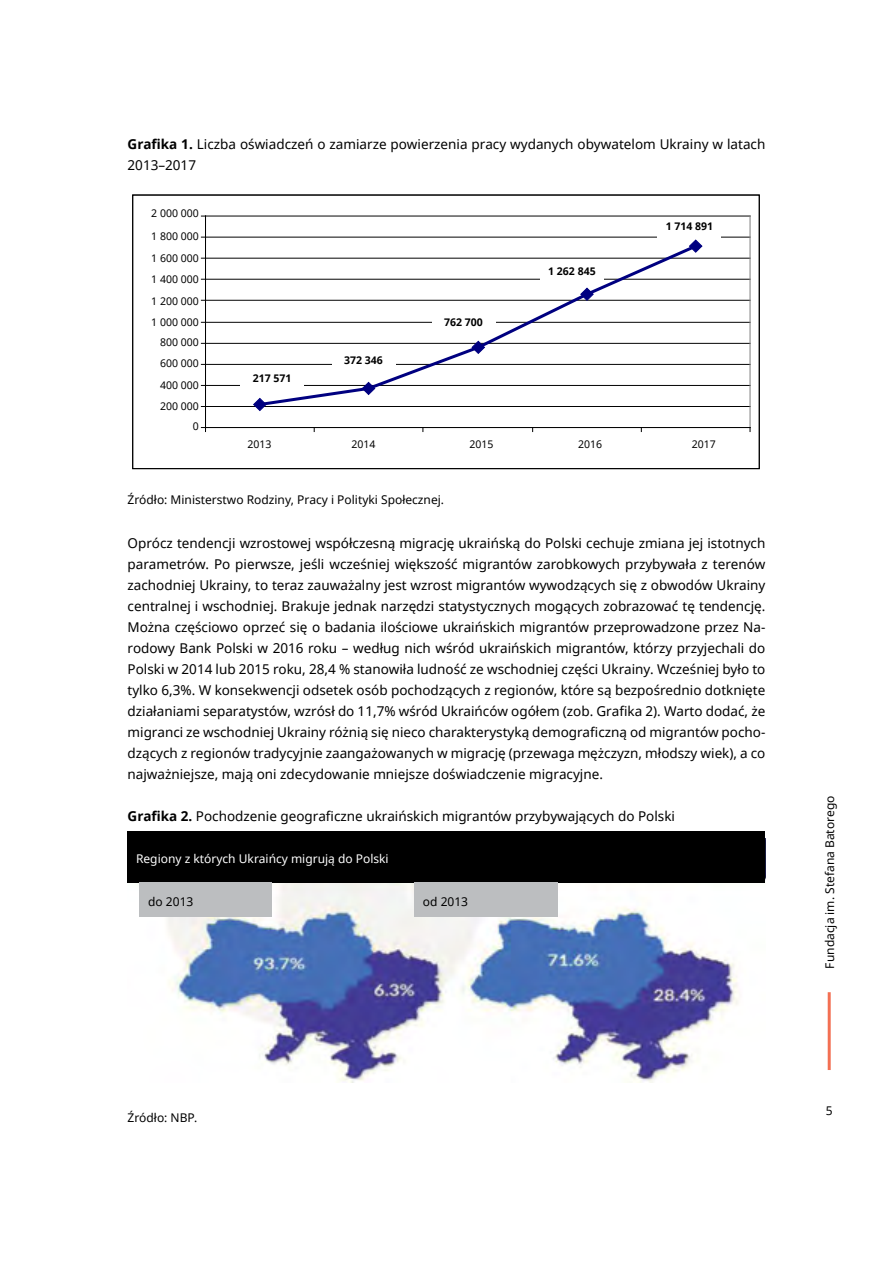
<style>
.page{position:relative;width:893px;height:1263px;background:#fff}
.page>*{position:absolute;margin:0;border:0;box-sizing:border-box;transform-origin:0 0}
.t1{font:13.5px/21px "Noto Sans";color:#000}
.t2{font:13.05px "Arial";letter-spacing:-.02em;color:#000}
.t3{font:12px "Noto Sans";color:#000}
.t4{font:12px "Noto Sans";color:#fff}
.t5{font:10.5px/21.3px "Noto Sans";color:#000;text-align:justify}
.t6{font:700 10.5px "Noto Sans";color:#000}
.s1{font-weight:700}
</style>
<div class="page">
<hr style="left:828px;top:992px;width:3px;height:78px;background:#f37053">
<hr style="left:205px;top:406px;width:545px;height:1px;background:#000">
<hr style="left:205px;top:385px;width:545px;height:1px;background:#000">
<hr style="left:205px;top:364px;width:545px;height:1px;background:#000">
<hr style="left:205px;top:343px;width:545px;height:1px;background:#000">
<hr style="left:205px;top:322px;width:545px;height:1px;background:#000">
<hr style="left:205px;top:300px;width:545px;height:1px;background:#000">
<hr style="left:205px;top:279px;width:545px;height:1px;background:#000">
<hr style="left:205px;top:258px;width:545px;height:1px;background:#000">
<hr style="left:205px;top:237px;width:545px;height:1px;background:#000">
<hr style="left:205px;top:216px;width:545px;height:1px;background:#808080">
<hr style="left:749px;top:216px;width:1px;height:211px;background:#808080">
<hr style="left:205px;top:216px;width:1px;height:211px;background:#000">
<hr style="left:205px;top:427px;width:545px;height:1px;background:#000">
<svg style="left:247px;top:239px;width:456px;height:173px"></svg>
<div style="left:132px;top:195px;width:628px;height:274px;border:1px solid #000"></div>
<img style="left:128px;top:882px;width:637px;height:200px">
<div style="left:240px;top:371px;width:64px;height:17px;background:#fff"></div>
<div style="left:332px;top:353px;width:63px;height:18px;background:#fff"></div>
<div style="left:432px;top:315px;width:63px;height:17px;background:#fff"></div>
<div style="left:540px;top:263px;width:64px;height:18px;background:#fff"></div>
<div style="left:128px;top:831px;width:637px;height:51px;background:#000"></div>
<div style="left:140px;top:882px;width:132px;height:35px;background:#bcbec0"></div>
<div style="left:414px;top:882px;width:144px;height:35px;background:#bcbec0"></div>
<p class="t1" style="left:128px;top:133px;width:639px"><span class="s1">Grafika 1.</span> Liczba oświadczeń o zamiarze powierzenia pracy wydanych obywatelom Ukrainy w latach<br>2013–2017</p>
<p class="t5" style="left:151px;top:202px;width:49px;line-height:22.4px">2 000 000<br>1 800 000<br>1 600 000</p>
<p class="t5" style="left:151px;top:269px;width:49px">1 400 000<br>1 200 000<br>1 000 000</p>
<p class="t5" style="left:160px;top:331px;width:40px">800 000<br>600 000<br>400 000<br>200 000</p>
<p class="t5" style="left:193px;top:415px;width:8px">0</p>
<p class="t2" style="left:145px;top:208px;width:52px">2000000</p>
<p class="t2" style="left:145px;top:229px;width:52px">1800000</p>
<p class="t2" style="left:145px;top:250px;width:52px">1600000</p>
<p class="t2" style="left:145px;top:271px;width:52px">1400000</p>
<p class="t2" style="left:145px;top:292px;width:52px">1200000</p>
<p class="t2" style="left:145px;top:314px;width:52px">1000000</p>
<p class="t2" style="left:152px;top:335px;width:45px">800000</p>
<p class="t2" style="left:152px;top:356px;width:45px">600000</p>
<p class="t2" style="left:152px;top:377px;width:45px">400000</p>
<p class="t2" style="left:152px;top:398px;width:45px">200000</p>
<p class="t2" style="left:188px;top:419px;width:9px">0</p>
<p class="t6" style="left:253px;top:371px;width:40px">217 571</p>
<p class="t2" style="left:248px;top:372px;width:45px">217571</p>
<p class="t6" style="left:344px;top:353px;width:40px">372 346</p>
<p class="t2" style="left:351px;top:356px;width:45px">372346</p>
<p class="t6" style="left:444px;top:315px;width:40px">762 700</p>
<p class="t2" style="left:447px;top:317px;width:45px">762700</p>
<p class="t6" style="left:548px;top:263px;width:49px">1 262 845</p>
<p class="t2" style="left:551px;top:266px;width:52px">1262845</p>
<p class="t2" style="left:665px;top:216px;width:52px">1714891</p>
<p class="t6" style="left:666px;top:219px;width:49px">1 714 891</p>
<p class="t5" style="left:247px;top:433px;width:26px">2013</p>
<p class="t5" style="left:352px;top:433px;width:26px">2014</p>
<p class="t5" style="left:470px;top:433px;width:26px">2015</p>
<p class="t5" style="left:578px;top:433px;width:26px">2016</p>
<p class="t5" style="left:692px;top:433px;width:26px">2017</p>
<p class="t2" style="left:245px;top:438px;width:30px">2013</p>
<p class="t2" style="left:354px;top:438px;width:30px">2014</p>
<p class="t2" style="left:464px;top:438px;width:30px">2015</p>
<p class="t2" style="left:573px;top:438px;width:30px">2016</p>
<p class="t2" style="left:681px;top:438px;width:30px">2017</p>
<p class="t3" style="left:128px;top:491px;width:318px">Źródło: Ministerstwo Rodziny, Pracy i Polityki Społecznej.</p>
<p class="t1" style="left:128px;top:532px;width:639px;text-align:justify">Oprócz tendencji wzrostowej współczesną migrację ukraińską do Polski cechuje zmiana jej istotnych parametrów. Po pierwsze, jeśli wcześniej większość migrantów zarobkowych przybywała z terenów zachodniej Ukrainy, to teraz zauważalny jest wzrost migrantów wywodzących się z obwodów Ukrainy centralnej i wschodniej. Brakuje jednak narzędzi statystycznych mogących zobrazować tę tendencję.<br>Można częściowo oprzeć się o badania ilościowe ukraińskich migrantów przeprowadzone przez Na&shy;rodowy Bank Polski w 2016 roku – według nich wśród ukraińskich migrantów, którzy przyjechali do Polski w 2014 lub 2015 roku, 28,4 % stanowiła ludność ze wschodniej części Ukrainy. Wcześniej było to tylko 6,3%. W konsekwencji odsetek osób pochodzących z regionów, które są bezpośrednio dotknięte działaniami separatystów, wzrósł do 11,7% wśród Ukraińców ogółem (zob. Grafika 2). Warto dodać, że migranci ze wschodniej Ukrainy różnią się nieco charakterystyką demograficzną od migrantów pocho&shy;dzących z regionów tradycyjnie zaangażowanych w migrację (przewaga mężczyzn, młodszy wiek), a co najważniejsze, mają oni zdecydowanie mniejsze doświadczenie migracyjne.</p>
<p class="t1" style="left:128px;top:805px;width:549px"><span class="s1">Grafika 2.</span> Pochodzenie geograficzne ukraińskich migrantów przybywających do Polski</p>
<p class="t4" style="left:136px;top:850px;width:254px">Regiony z których Ukraińcy migrują do Polski</p>
<p class="t3" style="left:148px;top:893px;width:47px">do 2013</p>
<p class="t3" style="left:423px;top:893px;width:47px">od 2013</p>
<p class="t3" style="left:128px;top:1109px;width:71px">Źródło: NBP.</p>
<p class="t3" style="left:821px;top:968px;width:174px;rotate:-90deg">Fundacja im. Stefana Batorego</p>
<p class="t3" style="left:826px;top:1102px;width:8px">5</p>
</div>
